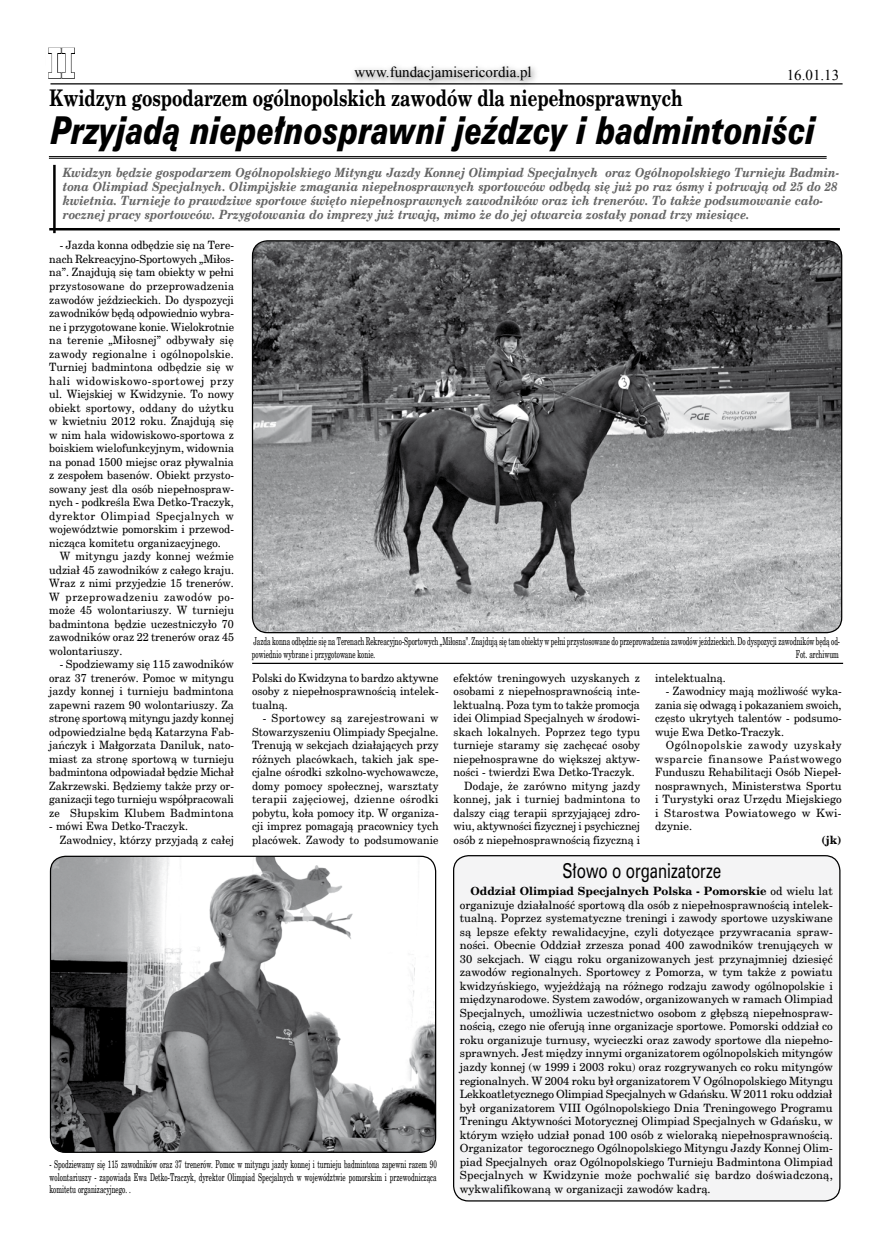
<style>
.page{position:relative;width:886px;height:1241px;background:#fff}
.page>*{position:absolute;margin:0;border:0;box-sizing:border-box;transform-origin:0 0}
.t1{font:700 41.25px "Verdana";color:#fff;scale:.7 1}
.t2{font:italic 35px "Zurich Blk PL";color:#000;scale:.75 1}
.t3{font:700 30px "Verdana";color:#fff;scale:.7 1}
.t4{font:700 22.5px "New Brunswick";color:#000;scale:.75 1}
.t5{font:18.75px "Zurich PL";color:#000;scale:.75 1}
.t6{font:15px "Times New Roman";color:#000}
.t7{font:italic 700 12.5px/14.1px "New Brunswick";color:#666;scale:.9 1}
.t8{font:11.25px/13.5px "New Brunswick";color:#000;text-align:justify;scale:.96 1}
.t9{font:11.25px/13.5px "New Brunswick";color:#000;text-align:justify}
.t10{font:700 11.25px "New Brunswick";color:#000}
.t11{font:10.62px/12.9px "New Brunswick";color:#000;scale:.6 1}
.s1{font-weight:700}
</style>
<div class="page">
<div style="left:454px;top:855px;width:386px;height:345px;background:#f4f4f5;border-radius:15px"></div>
<div style="left:453px;top:854px;width:387px;height:347px;border:1px solid #000;border-radius:15px"></div>
<div style="left:350px;top:61px;width:190px;height:28px;background:#000;opacity:.75"></div>
<svg style="left:48px;top:47px;width:492px;height:32px"></svg>
<hr style="left:50px;top:83px;width:792px;height:1px;background:#000">
<hr style="left:49px;top:156px;width:777px;height:1px;background:#000">
<hr style="left:49px;top:158px;width:777px;height:1px;background:#000">
<hr style="left:49px;top:228px;width:791px;height:2px;background:#000">
<hr style="left:53px;top:165px;width:3px;height:68px;background:#000">
<hr style="left:252px;top:662px;width:591px;height:2px;background:#000">
<img style="left:252px;top:241px;width:590px;height:391px;border-radius:15px">
<img style="left:50px;top:856px;width:386px;height:296px;border-radius:15px">
<div style="left:50px;top:855px;width:386px;height:297px;border:1px solid #000;border-radius:15px"></div>
<h3 class="t3" style="left:48px;top:31px;width:59px">str.</h3>
<h1 class="t1" style="left:47px;top:37px;width:43px">ii</h1>
<h3 class="t6" style="left:354px;top:62px;width:179px">www.fundacjamisericordia.pl</h3>
<h3 class="t6" style="left:787px;top:64px;width:54px">16.01.13</h3>
<h3 class="t4" style="left:50px;top:83px;width:846px">Kwidzyn gospodarzem ogólnopolskich zawodów dla niepełnosprawnych</h3>
<h2 class="t2" style="left:51px;top:107px;width:1020px">Przyjadą niepełnosprawni jeźdzcy i badmintoniści</h2>
<p class="t7" style="left:63px;top:165px;width:864px">Kwidzyn będzie gospodarzem Ogólnopolskiego Mityngu Jazdy Konnej Olimpiad Specjalnych oraz Ogólnopolskiego Turnieju Badmin&shy;tona Olimpiad Specjalnych. Olimpijskie zmagania niepełnosprawnych sportowców odbędą się już po raz ósmy i potrwają od 25 do 28 kwietnia. Turnieje to prawdziwe sportowe święto niepełnosprawnych zawodników oraz ich trenerów. To także podsumowanie cało&shy;rocznej pracy sportowców. Przygotowania do imprezy już trwają, mimo że do jej otwarcia zostały ponad trzy miesiące.</p>
<p class="t8" style="left:49px;top:238px;width:194px;text-indent:11px">- Jazda konna odbędzie się na Tere&shy;nach Rekreacyjno-Sportowych „Miłos&shy;na”. Znajdują się tam obiekty w pełni przystosowane do przeprowadzenia zawodów jeździeckich. Do dyspozycji zawodników będą odpowiednio wybra&shy;ne i przygotowane konie. Wielokrotnie na terenie „Miłosnej” odbywały się zawody regionalne i ogólnopolskie.<br>Turniej badmintona odbędzie się w hali widowiskowo-sportowej przy ul. Wiejskiej w Kwidzynie. To nowy obiekt sportowy, oddany do użytku w kwietniu 2012 roku. Znajdują się w nim hala widowiskowo-sportowa z boiskiem wielofunkcyjnym, widownia na ponad 1500 miejsc oraz pływalnia z zespołem basenów. Obiekt przysto&shy;sowany jest dla osób niepełnospraw&shy;nych - podkreśla Ewa Detko-Traczyk, dyrektor Olimpiad Specjalnych w województwie pomorskim i przewod&shy;nicząca komitetu organizacyjnego.</p>
<p class="t8" style="left:49px;top:549px;width:194px;text-indent:11px">W mityngu jazdy konnej weźmie udział 45 zawodników z całego kraju.<br>Wraz z nimi przyjedzie 15 trenerów.<br>W przeprowadzeniu zawodów po&shy;może 45 wolontariuszy. W turnieju badmintona będzie uczestniczyło 70 zawodników oraz 22 trenerów oraz 45 wolontariuszy.</p>
<p class="t8" style="left:49px;top:657px;width:194px;text-indent:11px">- Spodziewamy się 115 zawodników oraz 37 trenerów. Pomoc w mityngu jazdy konnej i turnieju badmintona zapewni razem 90 wolontariuszy. Za stronę sportową mityngu jazdy konnej odpowiedzialne będą Katarzyna Fab&shy;jańczyk i Małgorzata Daniluk, nato&shy;miast za stronę sportową w turnieju badmintona odpowiadał będzie Michał Zakrzewski. Będziemy także przy or&shy;ganizacji tego turnieju współpracowali ze Słupskim Klubem Badmintona</p>
<p class="t8" style="left:60px;top:819px;width:183px;text-indent:-11px">- mówi Ewa Detko-Traczyk.<br>Zawodnicy, którzy przyjadą z całej</p>
<p class="t11" style="left:252px;top:634px;width:981px">Jazda konna odbędzie się na Terenach Rekreacyjno-Sportowych „Miłosna”. Znajdują się tam obiekty w pełni przystosowane do przeprowadzenia zawodów jeździeckich. Do dyspozycji zawodników będą od&shy;powiednio wybrane i przygotowane konie.</p>
<p class="t11" style="left:796px;top:647px;width:73px">Fot. archiwum</p>
<p class="t8" style="left:252px;top:670px;width:196px">Polski do Kwidzyna to bardzo aktywne osoby z niepełnosprawnością intelek&shy;tualną.</p>
<p class="t8" style="left:252px;top:711px;width:196px;text-indent:11px">- Sportowcy są zarejestrowani w Stowarzyszeniu Olimpiady Specjalne.<br>Trenują w sekcjach działających przy różnych placówkach, takich jak spe&shy;cjalne ośrodki szkolno-wychowawcze, domy pomocy społecznej, warsztaty terapii zajęciowej, dzienne ośrodki pobytu, koła pomocy itp. W organiza&shy;cji imprez pomagają pracownicy tych placówek. Zawody to podsumowanie</p>
<p class="t8" style="left:454px;top:670px;width:196px">efektów treningowych uzyskanych z</p>
<p class="t8" style="left:454px;top:684px;width:196px">osobami z niepełnosprawnością inte-</p>
<p class="t8" style="left:454px;top:697px;width:196px">lektualną. Poza tym to także promocja</p>
<p class="t8" style="left:454px;top:711px;width:196px">idei Olimpiad Specjalnych w środowi-</p>
<p class="t8" style="left:454px;top:724px;width:196px">skach lokalnych. Poprzez tego typu</p>
<p class="t8" style="left:454px;top:738px;width:196px">turnieje staramy się zachęcać osoby</p>
<p class="t8" style="left:454px;top:751px;width:196px">niepełnosprawne do większej aktyw-</p>
<p class="t8" style="left:454px;top:765px;width:190px">ności - twierdzi Ewa Detko-Traczyk.</p>
<p class="t8" style="left:464px;top:778px;width:185px">Dodaje, że zarówno mityng jazdy</p>
<p class="t8" style="left:454px;top:792px;width:196px">konnej, jak i turniej badmintona to</p>
<p class="t8" style="left:454px;top:805px;width:196px">dalszy ciąg terapii sprzyjającej zdro-</p>
<p class="t8" style="left:454px;top:819px;width:196px">wiu, aktywności fizycznej i psychicznej</p>
<p class="t8" style="left:454px;top:832px;width:196px">osób z niepełnosprawnością fizyczną i</p>
<p class="t8" style="left:655px;top:670px;width:75px">intelektualną.</p>
<p class="t8" style="left:655px;top:684px;width:196px;text-indent:11px">- Zawodnicy mają możliwość wyka&shy;zania się odwagą i pokazaniem swoich, często ukrytych talentów - podsumo&shy;wuje Ewa Detko-Traczyk.</p>
<p class="t8" style="left:655px;top:738px;width:196px;text-indent:11px">Ogólnopolskie zawody uzyskały wsparcie finansowe Państwowego Funduszu Rehabilitacji Osób Niepeł&shy;nosprawnych, Ministerstwa Sportu i Turystyki oraz Urzędu Miejskiego i Starostwa Powiatowego w Kwi&shy;dzynie.</p>
<p class="t10" style="left:821px;top:832px;width:22px">(jk)</p>
<h3 class="t5" style="left:562px;top:857px;width:213px">Słowo o organizatorze</h3>
<p class="t11" style="left:50px;top:1156px;width:647px;text-align:justify">- Spodziewamy się 115 zawodników oraz 37 trenerów. Pomoc w mityngu jazdy konnej i turnieju badmintona zapewni razem 90 wolontariuszy - zapowiada Ewa Detko-Traczyk, dyrektor Olimpiad Specjalnych w województwie pomorskim i przewodnicząca komitetu organizacyjnego. .</p>
<p class="t9" style="left:460px;top:884px;width:375px;text-indent:11px"><span class="s1">Oddział Olimpiad Specjalnych Polska - Pomorskie</span> od wielu lat organizuje działalność sportową dla osób z niepełnosprawnością intelek&shy;tualną. Poprzez systematyczne treningi i zawody sportowe uzyskiwane są lepsze efekty rewalidacyjne, czyli dotyczące przywracania spraw&shy;ności. Obecnie Oddział zrzesza ponad 400 zawodników trenujących w 30 sekcjach. W ciągu roku organizowanych jest przynajmniej dziesięć zawodów regionalnych. Sportowcy z Pomorza, w tym także z powiatu kwidzyńskiego, wyjeżdżają na różnego rodzaju zawody ogólnopolskie i międzynarodowe. System zawodów, organizowanych w ramach Olimpiad Specjalnych, umożliwia uczestnictwo osobom z głębszą niepełnospraw&shy;nością, czego nie oferują inne organizacje sportowe. Pomorski oddział co roku organizuje turnusy, wycieczki oraz zawody sportowe dla niepełno&shy;sprawnych. Jest między innymi organizatorem ogólnopolskich mityngów jazdy konnej (w 1999 i 2003 roku) oraz rozgrywanych co roku mityngów regionalnych. W 2004 roku był organizatorem V Ogólnopolskiego Mityngu Lekkoatletycznego Olimpiad Specjalnych w Gdańsku. W 2011 roku oddział był organizatorem VIII Ogólnopolskiego Dnia Treningowego Programu Treningu Aktywności Motorycznej Olimpiad Specjalnych w Gdańsku, w którym wzięło udział ponad 100 osób z wieloraką niepełnosprawnością.<br>Organizator tegorocznego Ogólnopolskiego Mityngu Jazdy Konnej Olim&shy;piad Specjalnych oraz Ogólnopolskiego Turnieju Badmintona Olimpiad Specjalnych w Kwidzynie może pochwalić się bardzo doświadczoną, wykwalifikowaną w organizacji zawodów kadrą.</p>
</div>
